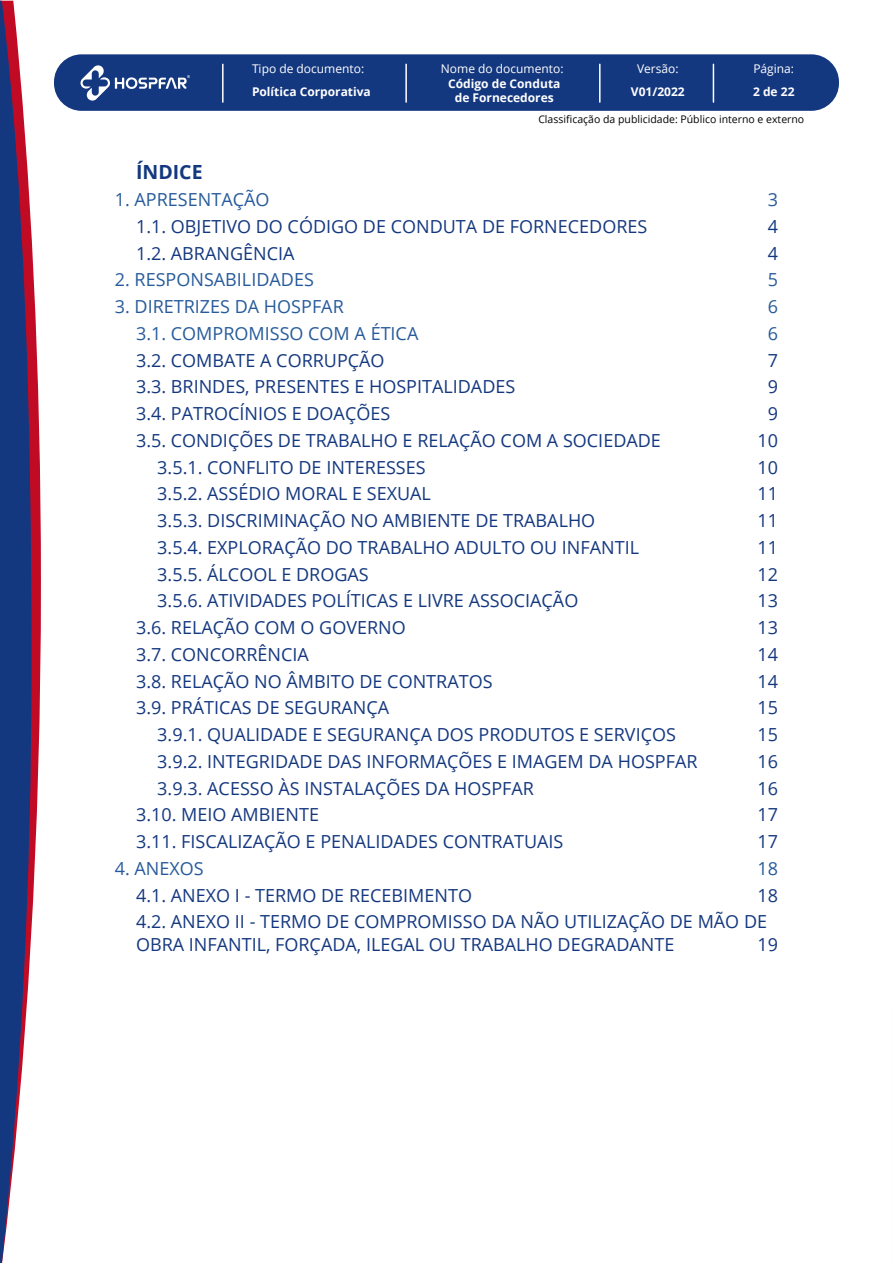
<style>
.page{position:relative;width:893px;height:1263px;background:#fff}
.page>*{position:absolute;margin:0;border:0;box-sizing:border-box;transform-origin:0 0}
.t1{font:700 19.5px "Open Sans";color:#14387f}
.t2{font:18px/26.7px "Open Sans";color:#14387f}
.t3{font:18px "Open Sans";color:#275b9b}
.t4{font:700 12px/14.4px "Open Sans";color:#fff;text-align:center}
.t5{font:12px "Open Sans";color:#fff}
.t6{font:10.5px "Open Sans";color:#000}
</style>
<div class="page">
<svg style="left:32px;top:245px;width:9px;height:674px;fill:#c10b25"></svg>
<svg style="left:0;top:1px;width:32px;height:1262px;background:#4e5087"></svg>
<div style="left:54px;top:54px;width:785px;height:57px;background:#14387f;border-radius:28px"></div>
<svg style="left:80px;top:65px;width:110px;height:36px"></svg>
<hr style="left:222px;top:64px;width:2px;height:38px;background:#fff">
<hr style="left:405px;top:64px;width:2px;height:38px;background:#fff">
<hr style="left:599px;top:64px;width:2px;height:38px;background:#fff">
<hr style="left:713px;top:64px;width:1px;height:38px;background:#fff">
<p class="t5" style="left:252px;top:60px;width:114px">Tipo de documento:</p>
<p class="t5" style="left:441px;top:60px;width:124px">Nome do documento:</p>
<p class="t5" style="left:637px;top:60px;width:43px">Versão:</p>
<p class="t5" style="left:753px;top:60px;width:42px">Página:</p>
<p class="t4" style="left:252px;top:84px;width:120px">Política Corporativa</p>
<p class="t4" style="left:448px;top:76px;width:114px">Código de Conduta de Fornecedores</p>
<p class="t4" style="left:631px;top:84px;width:55px">V01/2022</p>
<p class="t4" style="left:753px;top:84px;width:43px">2 de 22</p>
<p class="t6" style="left:538px;top:112px;width:267px">Classificação da publicidade: Público interno e externo</p>
<p class="t1" style="left:136px;top:159px;width:68px">ÍNDICE</p>
<p class="t3" style="left:115px;top:187px;width:156px">1. APRESENTAÇÃO</p>
<p class="t3" style="left:768px;top:187px;width:12px">3</p>
<p class="t2" style="left:136px;top:213px;width:513px">1.1. OBJETIVO DO CÓDIGO DE CONDUTA DE FORNECEDORES</p>
<p class="t2" style="left:768px;top:213px;width:12px">4</p>
<p class="t2" style="left:136px;top:239px;width:160px">1.2. ABRANGÊNCIA</p>
<p class="t2" style="left:768px;top:239px;width:12px">4</p>
<p class="t3" style="left:115px;top:267px;width:201px">2. RESPONSABILIDADES</p>
<p class="t3" style="left:768px;top:267px;width:12px">5</p>
<p class="t3" style="left:115px;top:294px;width:231px">3. DIRETRIZES DA HOSPFAR</p>
<p class="t3" style="left:768px;top:294px;width:12px">6</p>
<p class="t3" style="left:136px;top:321px;width:284px">3.1. COMPROMISSO COM A ÉTICA</p>
<p class="t3" style="left:768px;top:321px;width:12px">6</p>
<p class="t2" style="left:136px;top:346px;width:250px">3.2. COMBATE A CORRUPÇÃO</p>
<p class="t2" style="left:768px;top:346px;width:12px">7</p>
<p class="t2" style="left:136px;top:373px;width:381px">3.3. BRINDES, PRESENTES E HOSPITALIDADES</p>
<p class="t2" style="left:768px;top:373px;width:12px">9</p>
<p class="t2" style="left:136px;top:400px;width:256px">3.4. PATROCÍNIOS E DOAÇÕES</p>
<p class="t2" style="left:768px;top:400px;width:12px">9</p>
<p class="t2" style="left:136px;top:426px;width:526px">3.5. CONDIÇÕES DE TRABALHO E RELAÇÃO COM A SOCIEDADE</p>
<p class="t2" style="left:758px;top:426px;width:22px">10</p>
<p class="t2" style="left:157px;top:453px;width:270px">3.5.1. CONFLITO DE INTERESSES</p>
<p class="t2" style="left:758px;top:453px;width:22px">10</p>
<p class="t2" style="left:157px;top:480px;width:275px">3.5.2. ASSÉDIO MORAL E SEXUAL</p>
<p class="t2" style="left:758px;top:480px;width:22px">11</p>
<p class="t2" style="left:157px;top:507px;width:439px">3.5.3. DISCRIMINAÇÃO NO AMBIENTE DE TRABALHO</p>
<p class="t2" style="left:758px;top:507px;width:22px">11</p>
<p class="t2" style="left:157px;top:533px;width:483px">3.5.4. EXPLORAÇÃO DO TRABALHO ADULTO OU INFANTIL</p>
<p class="t2" style="left:758px;top:533px;width:22px">11</p>
<p class="t2" style="left:157px;top:560px;width:213px">3.5.5. ÁLCOOL E DROGAS</p>
<p class="t2" style="left:758px;top:560px;width:22px">12</p>
<p class="t2" style="left:157px;top:587px;width:423px">3.5.6. ATIVIDADES POLÍTICAS E LIVRE ASSOCIAÇÃO</p>
<p class="t2" style="left:758px;top:587px;width:22px">13</p>
<p class="t2" style="left:136px;top:614px;width:271px">3.6. RELAÇÃO COM O GOVERNO</p>
<p class="t2" style="left:758px;top:614px;width:22px">13</p>
<p class="t2" style="left:136px;top:640px;width:174px">3.7. CONCORRÊNCIA</p>
<p class="t2" style="left:758px;top:640px;width:22px">14</p>
<p class="t2" style="left:136px;top:667px;width:358px">3.8. RELAÇÃO NO ÂMBITO DE CONTRATOS</p>
<p class="t2" style="left:758px;top:667px;width:22px">14</p>
<p class="t2" style="left:136px;top:694px;width:255px">3.9. PRÁTICAS DE SEGURANÇA</p>
<p class="t2" style="left:758px;top:694px;width:22px">15</p>
<p class="t2" style="left:157px;top:721px;width:520px">3.9.1. QUALIDADE E SEGURANÇA DOS PRODUTOS E SERVIÇOS</p>
<p class="t2" style="left:758px;top:721px;width:22px">15</p>
<p class="t2" style="left:157px;top:747px;width:542px">3.9.2. INTEGRIDADE DAS INFORMAÇÕES E IMAGEM DA HOSPFAR</p>
<p class="t2" style="left:758px;top:747px;width:22px">16</p>
<p class="t2" style="left:157px;top:774px;width:378px">3.9.3. ACESSO ÀS INSTALAÇÕES DA HOSPFAR</p>
<p class="t2" style="left:758px;top:774px;width:22px">16</p>
<p class="t2" style="left:136px;top:801px;width:185px">3.10. MEIO AMBIENTE</p>
<p class="t2" style="left:758px;top:801px;width:22px">17</p>
<p class="t2" style="left:136px;top:828px;width:429px">3.11. FISCALIZAÇÃO E PENALIDADES CONTRATUAIS</p>
<p class="t2" style="left:758px;top:828px;width:22px">17</p>
<p class="t3" style="left:115px;top:856px;width:91px">4. ANEXOS</p>
<p class="t3" style="left:758px;top:856px;width:22px">18</p>
<p class="t2" style="left:136px;top:881px;width:337px">4.1. ANEXO I - TERMO DE RECEBIMENTO</p>
<p class="t2" style="left:136px;top:881px;width:644px;text-indent:621px">18<br>4.2. ANEXO II - TERMO DE COMPROMISSO DA NÃO UTILIZAÇÃO DE MÃO DE</p>
<p class="t2" style="left:136px;top:930px;width:540px">OBRA INFANTIL, FORÇADA, ILEGAL OU TRABALHO DEGRADANTE</p>
<p class="t2" style="left:758px;top:930px;width:22px">19</p>
</div>
